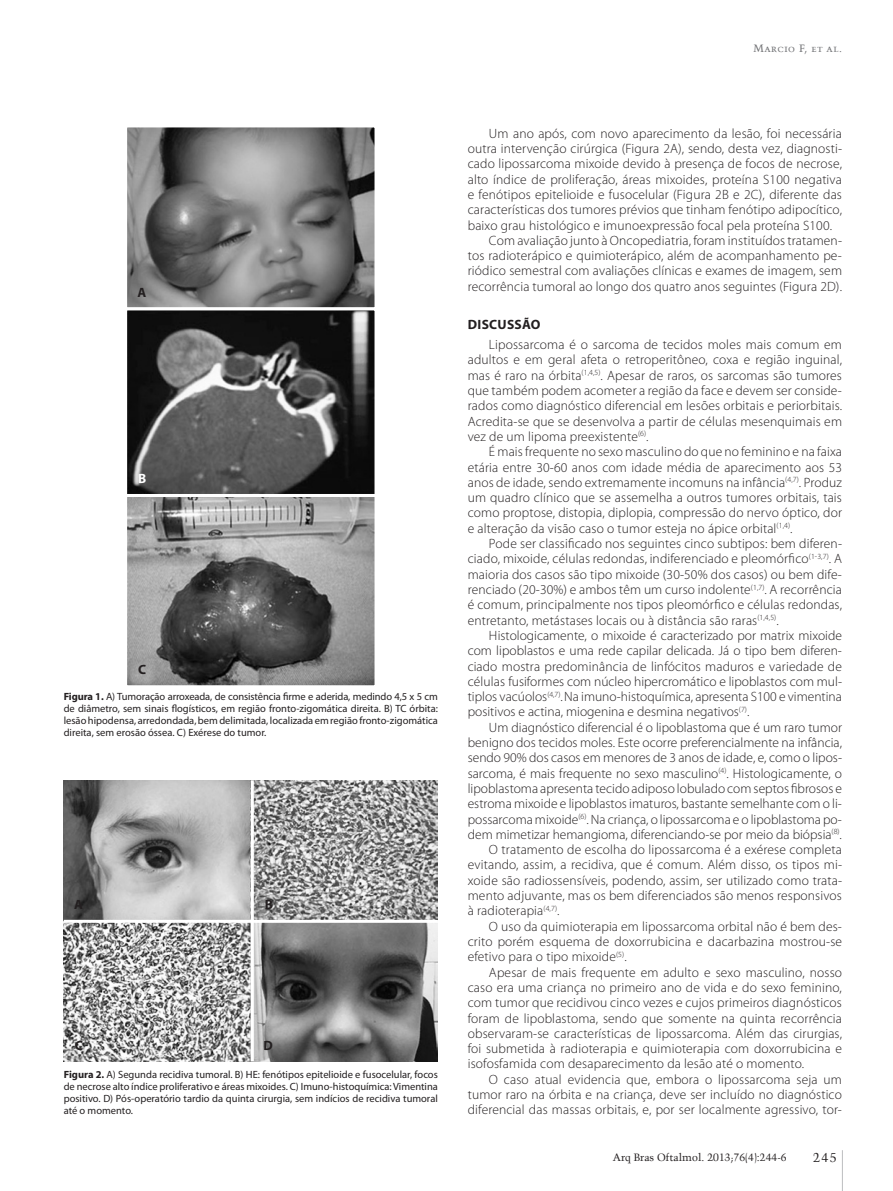
<style>
.page{position:relative;width:893px;height:1191px;background:#fff}
.page>*{position:absolute;margin:0;border:0;box-sizing:border-box;transform-origin:0 0}
.t1{font:300 13.5px/15.3px "Myriad Pro";letter-spacing:.01em;color:#231f20;text-align:justify}
.t2{font:700 13.5px "Myriad Pro";letter-spacing:.02em;color:#231f20}
.t3{font:700 13.5px "Myriad Pro";color:#fff}
.t4{font:12.75px "Trump Mediaeval LT Std";color:#231f20}
.t5{font:10.5px/12px "Myriad Pro";color:#231f20;text-align:justify}
.t6{font:10.5px "Trump Mediaeval LT Std";color:#231f20}
.t7{font:10.5px "Trump Mediaeval LT Std";letter-spacing:.04em;color:#6c6d70}
.s1{font-weight:700}
</style>
<div class="page">
<hr style="left:842px;top:1150px;width:1px;height:41px;background:#bcbdc0">
<img style="left:64px;top:780px;width:374px;height:281px">
<hr style="left:64px;top:919px;width:374px;height:3px;background:#fff">
<hr style="left:251px;top:780px;width:3px;height:281px;background:#fff">
<img style="left:128px;top:128px;width:246px;height:366px">
<div style="left:124px;top:124px;width:254px;height:186px;border:3px solid #fff"></div>
<div style="left:124px;top:307px;width:254px;height:192px;border:3px solid #fff"></div>
<img style="left:128px;top:498px;width:246px;height:186px">
<div style="left:124px;top:494px;width:254px;height:194px;border:3px solid #fff"></div>
<p class="t2" style="left:138px;top:283px;width:10px">A</p>
<p class="t3" style="left:138px;top:470px;width:10px">B</p>
<p class="t2" style="left:138px;top:661px;width:10px">C</p>
<p class="t5" style="left:64px;top:690px;width:376px"><span class="s1">Figura 1.</span> A) Tumoração arroxeada, de consistência firme e aderida, medindo 4,5 x 5 cm de diâmetro, sem sinais flogísticos, em região fronto-zigomática direita. B) TC órbita: lesão hipodensa, arredondada, bem delimitada, localizada em região fronto-zigomática direita, sem erosão óssea. C) Exérese do tumor.</p>
<p class="t2" style="left:74px;top:895px;width:10px">A</p>
<p class="t2" style="left:265px;top:895px;width:10px">B</p>
<p class="t2" style="left:75px;top:1037px;width:10px">C</p>
<p class="t2" style="left:264px;top:1037px;width:11px">D</p>
<p class="t5" style="left:64px;top:1068px;width:376px"><span class="s1">Figura 2.</span> A) Segunda recidiva tumoral. B) HE: fenótipos epitelioide e fusocelular, focos de necrose alto índice proliferativo e áreas mixoides. C) Imuno-histoquímica: Vimentina positivo. D) Pós-operatório tardio da quinta cirurgia, sem indícios de recidiva tumoral até o momento.</p>
<p class="t7" style="left:753px;top:42px;width:90px">Marcio F, et al.</p>
<p class="t1" style="left:489px;top:126px;width:354px">Um ano após, com novo aparecimento da lesão, foi necessária</p>
<p class="t1" style="left:468px;top:141px;width:376px">outra intervenção cirúrgica (Figura 2A), sendo, desta vez, diagnosti-</p>
<p class="t1" style="left:468px;top:156px;width:376px">cado lipossarcoma mixoide devido à presença de focos de necrose,</p>
<p class="t1" style="left:468px;top:172px;width:376px">alto índice de proliferação, áreas mixoides, proteína S100 negativa</p>
<p class="t1" style="left:468px;top:187px;width:376px">e fenótipos epitelioide e fusocelular (Figura 2B e 2C), diferente das</p>
<p class="t1" style="left:468px;top:202px;width:376px">características dos tumores prévios que tinham fenótipo adipocítico,</p>
<p class="t1" style="left:468px;top:218px;width:366px">baixo grau histológico e imunoexpressão focal pela proteína S100.</p>
<p class="t1" style="left:489px;top:233px;width:355px">Com avaliação junto à Oncopediatria, foram instituídos tratamen-</p>
<p class="t1" style="left:468px;top:248px;width:376px">tos radioterápico e quimioterápico, além de acompanhamento pe-</p>
<p class="t1" style="left:468px;top:263px;width:376px">riódico semestral com avaliações clínicas e exames de imagem, sem</p>
<p class="t1" style="left:468px;top:279px;width:376px">recorrência tumoral ao longo dos quatro anos seguintes (Figura 2D).</p>
<p class="t2" style="left:468px;top:316px;width:74px">DISCUSSÃO</p>
<p class="t1" style="left:468px;top:337px;width:376px;text-indent:21px">Lipossarcoma é o sarcoma de tecidos moles mais comum em adultos e em geral afeta o retroperitôneo, coxa e região inguinal, mas é raro na órbita<sup>(1,4,5)</sup>. Apesar de raros, os sarcomas são tumores que também podem acometer a região da face e devem ser conside&shy;rados como diagnóstico diferencial em lesões orbitais e periorbitais.<br>Acredita-se que se desenvolva a partir de células mesenquimais em vez de um lipoma preexistente<sup>(6)</sup>.</p>
<p class="t1" style="left:468px;top:444px;width:376px;text-indent:21px">É mais frequente no sexo masculino do que no feminino e na faixa etária entre 30-60 anos com idade média de aparecimento aos 53 anos de idade, sendo extremamente incomuns na infância<sup>(4,7)</sup>. Produz um quadro clínico que se assemelha a outros tumores orbitais, tais como proptose, distopia, diplopia, compressão do nervo óptico, dor e alteração da visão caso o tumor esteja no ápice orbital<sup>(1,4)</sup>.</p>
<p class="t1" style="left:468px;top:536px;width:376px;text-indent:21px">Pode ser classificado nos seguintes cinco subtipos: bem diferen&shy;ciado, mixoide, células redondas, indiferenciado e pleomórfico<sup>(1-3,7)</sup>. A maioria dos casos são tipo mixoide (30-50% dos casos) ou bem dife&shy;renciado (20-30%) e ambos têm um curso indolente<sup>(1,7)</sup>. A recorrência é comum, principalmente nos tipos pleomórfico e células redondas, entretanto, metástases locais ou à distância são raras<sup>(1,4,5)</sup>.</p>
<p class="t1" style="left:468px;top:628px;width:376px;text-align:left;text-indent:21px">Histologicamente, o mixoide é caracterizado por matrix mixoide com lipoblastos e uma rede capilar delicada. Já o tipo bem diferen&shy;ciado mostra predominância de linfócitos maduros e variedade de células fusiformes com núcleo hipercromático e lipoblastos com mul--- tiplos vacúolos<sup>(4,7)</sup>.Na imuno-histoquímica, apresenta S100 e vimentina positivos e actina, miogenina e desmina negativos<sup>(7)</sup>.</p>
<p class="t1" style="left:489px;top:720px;width:355px">Um diagnóstico diferencial é o lipoblastoma que é um raro tumor</p>
<p class="t1" style="left:468px;top:735px;width:376px">benigno dos tecidos moles. Este ocorre preferencialmente na infância,</p>
<p class="t1" style="left:468px;top:750px;width:376px">sendo 90% dos casos em menores de 3 anos de idade, e, como o lipos-</p>
<p class="t1" style="left:468px;top:765px;width:376px">sarcoma, é mais frequente no sexo masculino<sup>(4)</sup>. Histologicamente, o</p>
<p class="t1" style="left:468px;top:781px;width:376px">lipoblastoma apresenta tecido adiposo lobulado com septos fibrosos e</p>
<p class="t1" style="left:468px;top:796px;width:376px">estroma mixoide e lipoblastos imaturos, bastante semelhante com o li-</p>
<p class="t1" style="left:468px;top:811px;width:376px">possarcoma mixoide<sup>(6)</sup>. Na criança, o lipossarcoma e o lipoblastoma po-</p>
<p class="t1" style="left:468px;top:827px;width:376px">dem mimetizar hemangioma, diferenciando-se por meio da biópsia<sup>(8)</sup>.</p>
<p class="t1" style="left:489px;top:842px;width:355px">O tratamento de escolha do lipossarcoma é a exérese completa</p>
<p class="t1" style="left:468px;top:857px;width:376px">evitando, assim, a recidiva, que é comum. Além disso, os tipos mi-</p>
<p class="t1" style="left:468px;top:873px;width:376px">xoide são radiossensíveis, podendo, assim, ser utilizado como trata-</p>
<p class="t1" style="left:468px;top:888px;width:376px">mento adjuvante, mas os bem diferenciados são menos responsivos</p>
<p class="t1" style="left:468px;top:903px;width:93px">à radioterapia<sup>(4,7)</sup>.</p>
<p class="t1" style="left:489px;top:918px;width:354px">O uso da quimioterapia em lipossarcoma orbital não é bem des-</p>
<p class="t1" style="left:468px;top:934px;width:376px">crito porém esquema de doxorrubicina e dacarbazina mostrou-se</p>
<p class="t1" style="left:468px;top:949px;width:160px">efetivo para o tipo mixoide<sup>(5)</sup>.</p>
<p class="t1" style="left:489px;top:964px;width:355px">Apesar de mais frequente em adulto e sexo masculino, nosso</p>
<p class="t1" style="left:468px;top:980px;width:376px">caso era uma criança no primeiro ano de vida e do sexo feminino,</p>
<p class="t1" style="left:468px;top:995px;width:376px">com tumor que recidivou cinco vezes e cujos primeiros diagnósticos</p>
<p class="t1" style="left:468px;top:1010px;width:376px">foram de lipoblastoma, sendo que somente na quinta recorrência</p>
<p class="t1" style="left:468px;top:1026px;width:376px">observaram-se características de lipossarcoma. Além das cirurgias,</p>
<p class="t1" style="left:468px;top:1041px;width:376px">foi submetida à radioterapia e quimioterapia com doxorrubicina e</p>
<p class="t1" style="left:468px;top:1056px;width:338px">isofosfamida com desaparecimento da lesão até o momento.</p>
<p class="t1" style="left:489px;top:1071px;width:354px">O caso atual evidencia que, embora o lipossarcoma seja um</p>
<p class="t1" style="left:468px;top:1087px;width:376px">tumor raro na órbita e na criança, deve ser incluído no diagnóstico</p>
<p class="t1" style="left:468px;top:1102px;width:375px">diferencial das massas orbitais, e, por ser localmente agressivo, tor-</p>
<p class="t6" style="left:613px;top:1151px;width:175px">Arq Bras Oftalmol. 2013;76(4):244-6</p>
<p class="t4" style="left:813px;top:1149px;width:25px">245</p>
</div>
